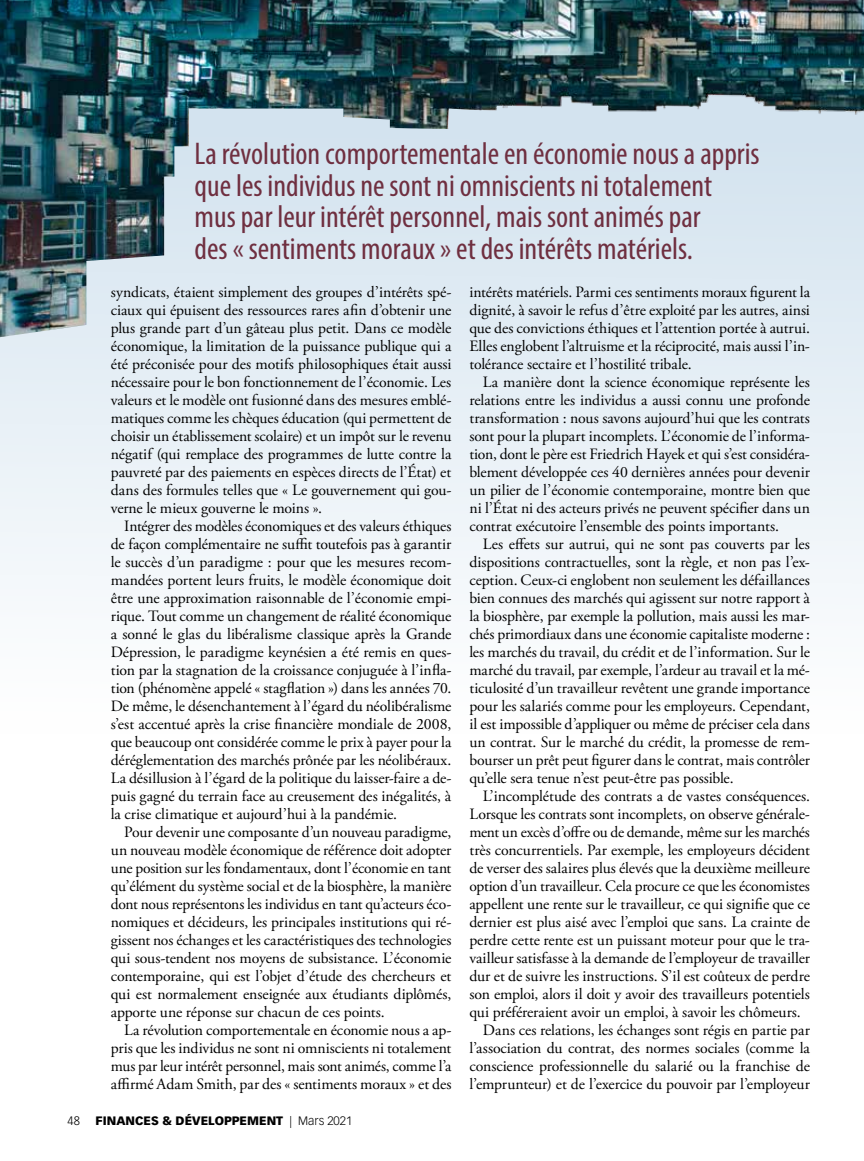
<style>
.page{position:relative;width:864px;height:1161px;background:#fff}
.page>*{position:absolute;margin:0;border:0;box-sizing:border-box;transform-origin:0 0}
.t1{font:condensed 31.5px/31.5px "Myriad Pro";color:#6f2f40}
.t2{font:15.75px/18px "Adobe Garamond Pro";letter-spacing:-.01em;color:#000;text-align:justify}
.t3{font:900 12px "Vectora LT Std";color:#000}
.t4{font:300 12px "Vectora LT Std";color:#000}
.s1{font-weight:300}
</style>
<div class="page">
<div style="left:0;top:81px;width:864px;height:652px;background:linear-gradient(to right,#f1f6f9,#f0f5f9)"></div>
<img style="left:0;top:0;width:864px;height:337px">
<h1 class="t1" style="left:195px;top:138px;width:567px">La révolution comportementale en économie nous a appris que les individus ne sont ni omniscients ni totalement mus par leur intérêt personnel, mais sont animés par<br>des « sentiments moraux » et des intérêts matériels.</h1>
<p class="t2" style="left:111px;top:284px;width:342px">syndicats, étaient simplement des groupes d’intérêts spé&shy;ciaux qui épuisent des ressources rares afin d’obtenir une plus grande part d’un gâteau plus petit. Dans ce modèle économique, la limitation de la puissance publique qui a été préconisée pour des motifs philosophiques était aussi nécessaire pour le bon fonctionnement de l’économie. Les valeurs et le modèle ont fusionné dans des mesures emblé&shy;matiques comme les chèques éducation (qui permettent de choisir un établissement scolaire) et un impôt sur le revenu négatif (qui remplace des programmes de lutte contre la pauvreté par des paiements en espèces directs de l’État) et dans des formules telles que « Le gouvernement qui gou&shy;verne le mieux gouverne le moins ».</p>
<p class="t2" style="left:111px;top:518px;width:342px;text-indent:14px">Intégrer des modèles économiques et des valeurs éthiques de façon complémentaire ne suffit toutefois pas à garantir le succès d’un paradigme : pour que les mesures recom&shy;mandées portent leurs fruits, le modèle économique doit être une approximation raisonnable de l’économie empi&shy;rique. Tout comme un changement de réalité économique a sonné le glas du libéralisme classique après la Grande Dépression, le paradigme keynésien a été remis en ques&shy;tion par la stagnation de la croissance conjuguée à l’infla&shy;tion (phénomène appelé « stagflation ») dans les années 70.<br>De même, le désenchantement à l’égard du néolibéralisme s’est accentué après la crise financière mondiale de 2008, que beaucoup ont considérée comme le prix à payer pour la déréglementation des marchés prônée par les néolibéraux.<br>La désillusion à l’égard de la politique du laisser-faire a de&shy;puis gagné du terrain face au creusement des inégalités, à la crise climatique et aujourd’hui à la pandémie.</p>
<p class="t2" style="left:111px;top:824px;width:342px;text-indent:14px">Pour devenir une composante d’un nouveau paradigme, un nouveau modèle économique de référence doit adopter une position sur les fondamentaux, dont l’économie en tant qu’élément du système social et de la biosphère, la manière dont nous représentons les individus en tant qu’acteurs éco&shy;nomiques et décideurs, les principales institutions qui ré&shy;gissent nos échanges et les caractéristiques des technologies qui sous-tendent nos moyens de subsistance. L’économie contemporaine, qui est l’objet d’étude des chercheurs et qui est normalement enseignée aux étudiants diplômés, apporte une réponse sur chacun de ces points.</p>
<p class="t2" style="left:111px;top:1022px;width:342px;text-indent:14px">La révolution comportementale en économie nous a ap&shy;pris que les individus ne sont ni omniscients ni totalement mus par leur intérêt personnel, mais sont animés, comme l’a affirmé Adam Smith, par des « sentiments moraux » et des</p>
<p class="t2" style="left:469px;top:284px;width:342px">intérêts matériels. Parmi ces sentiments moraux figurent la dignité, à savoir le refus d’être exploité par les autres, ainsi que des convictions éthiques et l’attention portée à autrui.<br>Elles englobent l’altruisme et la réciprocité, mais aussi l’in&shy;tolérance sectaire et l’hostilité tribale.</p>
<p class="t2" style="left:469px;top:374px;width:342px;text-indent:13px">La manière dont la science économique représente les relations entre les individus a aussi connu une profonde transformation : nous savons aujourd’hui que les contrats sont pour la plupart incomplets. L’économie de l’informa&shy;tion, dont le père est Friedrich Hayek et qui s’est considéra&shy;blement développée ces 40 dernières années pour devenir un pilier de l’économie contemporaine, montre bien que ni l’État ni des acteurs privés ne peuvent spécifier dans un contrat exécutoire l’ensemble des points importants.</p>
<p class="t2" style="left:469px;top:536px;width:342px;text-indent:13px">Les effets sur autrui, qui ne sont pas couverts par les dispositions contractuelles, sont la règle, et non pas l’ex&shy;ception. Ceux-ci englobent non seulement les défaillances bien connues des marchés qui agissent sur notre rapport à la biosphère, par exemple la pollution, mais aussi les mar&shy;chés primordiaux dans une économie capitaliste moderne : les marchés du travail, du crédit et de l’information. Sur le marché du travail, par exemple, l’ardeur au travail et la mé&shy;ticulosité d’un travailleur revêtent une grande importance pour les salariés comme pour les employeurs. Cependant, il est impossible d’appliquer ou même de préciser cela dans un contrat. Sur le marché du crédit, la promesse de rem&shy;bourser un prêt peut figurer dans le contrat, mais contrôler qu’elle sera tenue n’est peut-être pas possible.</p>
<p class="t2" style="left:483px;top:788px;width:329px">L’incomplétude des contrats a de vastes conséquences.</p>
<p class="t2" style="left:469px;top:806px;width:342px">Lorsque les contrats sont incomplets, on observe générale-</p>
<p class="t2" style="left:469px;top:824px;width:342px">ment un excès d’offre ou de demande, même sur les marchés</p>
<p class="t2" style="left:469px;top:842px;width:342px">très concurrentiels. Par exemple, les employeurs décident</p>
<p class="t2" style="left:469px;top:860px;width:342px">de verser des salaires plus élevés que la deuxième meilleure</p>
<p class="t2" style="left:469px;top:878px;width:342px">option d’un travailleur. Cela procure ce que les économistes</p>
<p class="t2" style="left:469px;top:896px;width:342px">appellent une rente sur le travailleur, ce qui signifie que ce</p>
<p class="t2" style="left:469px;top:914px;width:342px">dernier est plus aisé avec l’emploi que sans. La crainte de</p>
<p class="t2" style="left:469px;top:932px;width:342px">perdre cette rente est un puissant moteur pour que le tra-</p>
<p class="t2" style="left:469px;top:950px;width:342px">vailleur satisfasse à la demande de l’employeur de travailler</p>
<p class="t2" style="left:469px;top:968px;width:342px">dur et de suivre les instructions. S’il est coûteux de perdre</p>
<p class="t2" style="left:469px;top:986px;width:342px">son emploi, alors il doit y avoir des travailleurs potentiels</p>
<p class="t2" style="left:469px;top:1004px;width:333px">qui préféreraient avoir un emploi, à savoir les chômeurs.</p>
<p class="t2" style="left:483px;top:1022px;width:329px">Dans ces relations, les échanges sont régis en partie par</p>
<p class="t2" style="left:469px;top:1040px;width:342px">l’association du contrat, des normes sociales (comme la</p>
<p class="t2" style="left:469px;top:1058px;width:342px">conscience professionnelle du salarié ou la franchise de</p>
<p class="t2" style="left:469px;top:1076px;width:342px">l’emprunteur) et de l’exercice du pouvoir par l’employeur</p>
<p class="t4" style="left:68px;top:1114px;width:14px">48</p>
<p class="t3" style="left:96px;top:1113px;width:258px">FINANCES &amp; DÉVELOPPEMENT <span class="s1">| Mars 2021</span></p>
</div>
